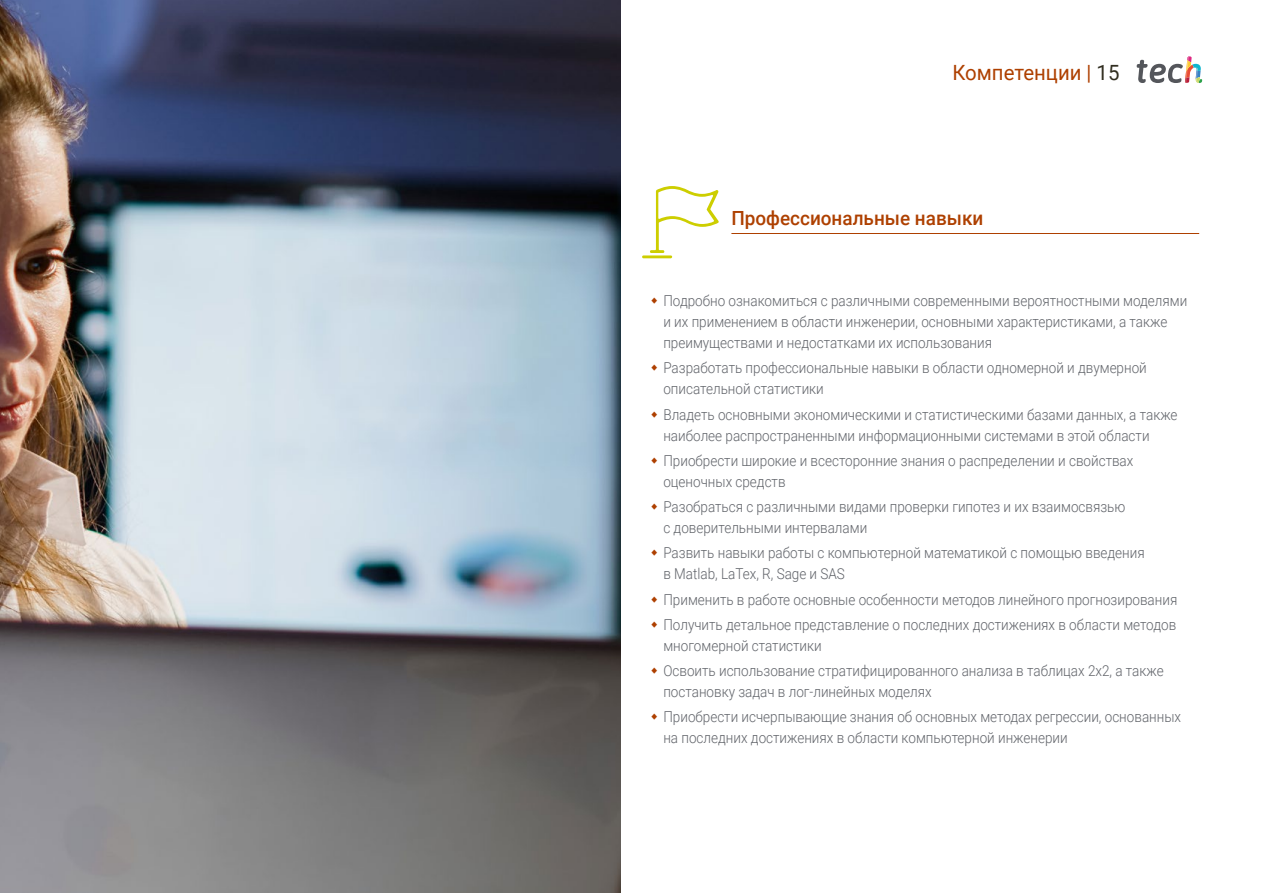
<style>
.page{position:relative;width:1263px;height:893px;background:#fff}
.page>*{position:absolute;margin:0;border:0;box-sizing:border-box;transform-origin:0 0}
.t1{font:21px "Roboto";color:#ae4000}
.t2{font:500 19.5px "Roboto";color:#ae4000}
.t3{font:300 15px/21px "Roboto";color:#61646a;scale:.9 1}
.s1{color:#312e20}
</style>
<div class="page">
<hr style="left:731px;top:233px;width:468px;height:1px;background:#ae4000">
<hr style="left:642px;top:255px;width:30px;height:3px;background:#cdce00">
<svg style="left:650px;top:186px;width:69px;height:67px"></svg>
<img style="left:0;top:0;width:621px;height:893px">
<svg style="left:1137px;top:56px;width:65px;height:27px"></svg>
<h1 class="t1" style="left:952px;top:57px;width:169px">Компетенции | <span class="s1">15</span></h1>
<h2 class="t2" style="left:731px;top:205px;width:253px">Профессиональные навыки</h2>
<p class="t3" style="left:663px;top:290px;width:584px">Подробно ознакомиться с различными современными вероятностными моделями и их применением в области инженерии, основными характеристиками, а также преимуществами и недостатками их использования</p>
<p class="t3" style="left:663px;top:357px;width:539px">Разработать профессиональные навыки в области одномерной и двумерной описательной статистики</p>
<p class="t3" style="left:663px;top:403px;width:573px">Владеть основными экономическими и статистическими базами данных, а также наиболее распространенными информационными системами в этой области</p>
<p class="t3" style="left:663px;top:449px;width:524px">Приобрести широкие и всесторонние знания о распределении и свойствах оценочных средств</p>
<p class="t3" style="left:663px;top:496px;width:515px">Разобраться с различными видами проверки гипотез и их взаимосвязью с доверительными интервалами</p>
<p class="t3" style="left:663px;top:542px;width:536px">Развить навыки работы с компьютерной математикой с помощью введения в Matlab, LaTex, R, Sage и SAS</p>
<p class="t3" style="left:663px;top:586px;width:573px;line-height:25.2px">Применить в работе основные особенности методов линейного прогнозирования<br>Получить детальное представление о последних достижениях в области методов</p>
<p class="t3" style="left:663px;top:632px;width:557px;line-height:25.2px">многомерной статистики<br>Освоить использование стратифицированного анализа в таблицах 2х2, а также</p>
<p class="t3" style="left:663px;top:679px;width:577px;line-height:25.2px">постановку задач в лог-линейных моделях<br>Приобрести исчерпывающие знания об основных методах регрессии, основанных</p>
<p class="t3" style="left:663px;top:727px;width:451px">на последних достижениях в области компьютерной инженерии</p>
</div>
